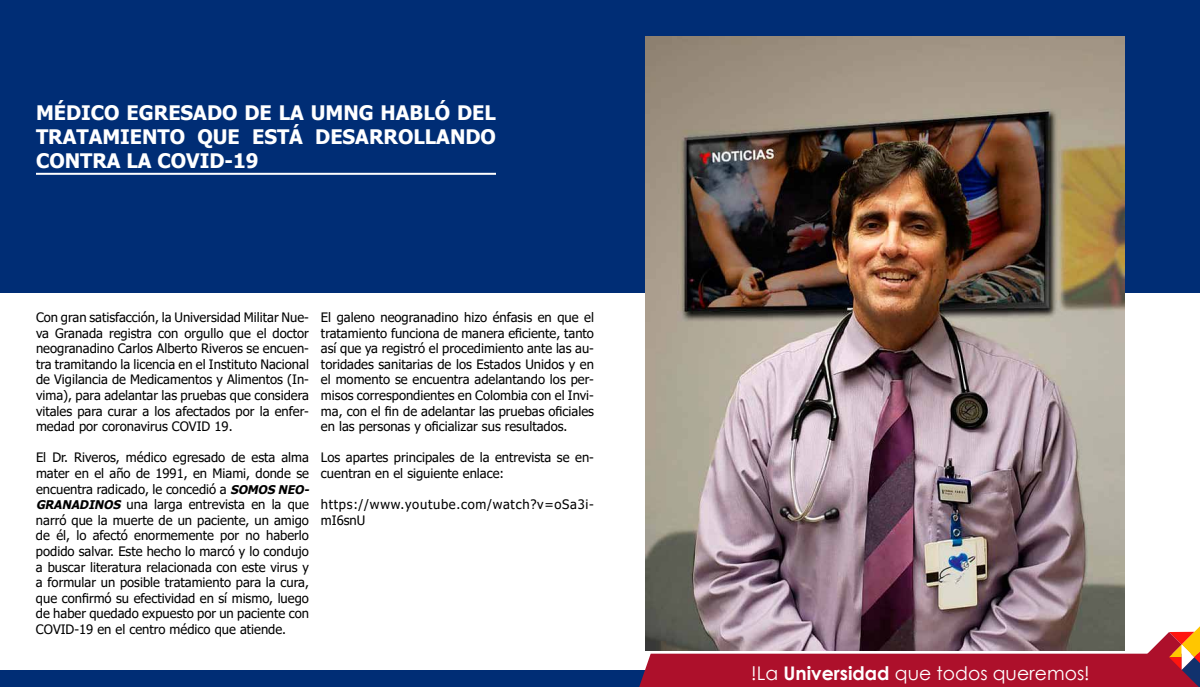
<style>
.page{position:relative;width:1200px;height:687px;background:#fff}
.page>*{position:absolute;margin:0;border:0;box-sizing:border-box;transform-origin:0 0}
.t1{font:700 20px/24px "Tahoma";color:#fff;text-align:justify}
.t2{font:18.8px "Century Gothic";color:#fff}
.t3{font:13px/15.6px "Tahoma";color:#000;text-align:justify}
.t4{font:13px/15.6px "Tahoma";letter-spacing:.055em;color:#000}
.s1{font-weight:700;font-style:italic;font-size:12px}
.s2{font-weight:700}
</style>
<div class="page">
<div style="left:0;top:670px;width:661px;height:17px;background:#002d75"></div>
<svg style="left:639px;top:625px;width:561px;height:62px;background:#b73347"></svg>
<div style="left:0;top:0;width:1200px;height:292px;background:#002d75"></div>
<hr style="left:36px;top:173px;width:460px;height:2px;background:#fff">
<img style="left:646px;top:36px;width:478px;height:615px">
<h1 class="t1" style="left:36px;top:101px;width:461px">MÉDICO EGRESADO DE LA UMNG HABLÓ DEL TRATAMIENTO QUE ESTÁ DESARROLLANDO CONTRA LA COVID-19</h1>
<p class="t3" style="left:36px;top:310px;width:275px">Con gran satisfacción, la Universidad Militar Nue&shy;va Granada registra con orgullo que el doctor neogranadino Carlos Alberto Riveros se encuen&shy;tra tramitando la licencia en el Instituto Nacional de Vigilancia de Medicamentos y Alimentos (In&shy;vima), para adelantar las pruebas que considera vitales para curar a los afectados por la enfer&shy;medad por coronavirus COVID 19.</p>
<p class="t3" style="left:36px;top:451px;width:278px;text-align:left">El Dr. Riveros, médico egresado de esta alma mater en el año de 1991, en Miami, donde se encuentra radicado, le concedió a <span class="s1">SOMOS NEO-GRANADINOS</span> una larga entrevista en la que narró que la muerte de un paciente, un amigo de él, lo afectó enormemente por no haberlo podido salvar. Este hecho lo marcó y lo condujo a buscar literatura relacionada con este virus y a formular un posible tratamiento para la cura, que confirmó su efectividad en sí mismo, luego de haber quedado expuesto por un paciente con COVID-19 en el centro médico que atiende.</p>
<p class="t3" style="left:321px;top:310px;width:275px">El galeno neogranadino hizo énfasis en que el tratamiento funciona de manera eficiente, tanto así que ya registró el procedimiento ante las au&shy;toridades sanitarias de los Estados Unidos y en el momento se encuentra adelantando los per&shy;misos correspondientes en Colombia con el Invi&shy;ma, con el fin de adelantar las pruebas oficiales en las personas y oficializar sus resultados.</p>
<p class="t3" style="left:321px;top:451px;width:275px">Los apartes principales de la entrevista se en&shy;cuentran en el siguiente enlace:</p>
<p class="t4" style="left:321px;top:497px;width:274px">https://www.youtube.com/watch?v=oSa3i&shy;mI6snU</p>
<h2 class="t2" style="left:751px;top:660px;width:340px">!La <span class="s2">Universidad</span> que todos queremos!</h2>
</div>
